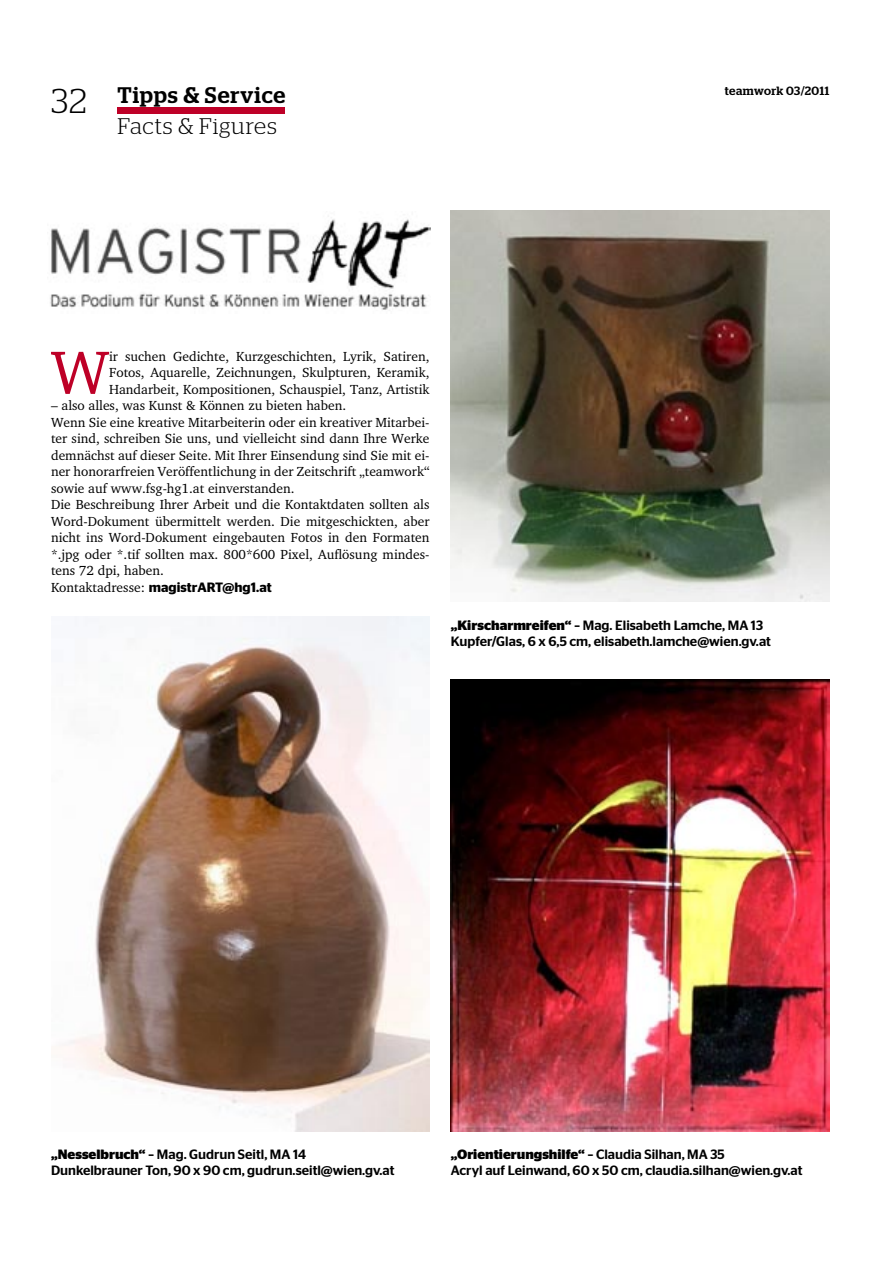
<style>
.page{position:relative;width:893px;height:1263px;background:#fff}
.page>*{position:absolute;margin:0;border:0;box-sizing:border-box;transform-origin:0 0}
.t1{font:62.7px "Charter Itc T";color:#be0027}
.t2{font:300 34.5px "Stag";color:#000}
.t3{font:500 22.5px "Stag";letter-spacing:.04em;color:#000}
.t4{font:300 22.5px "Stag";letter-spacing:.04em;color:#000}
.t5{font:13.5px/16.5px "Charter Itc T";color:#000;text-align:justify}
.t6{font:500 13.5px "Stag Sans";color:#000}
.t7{font:700 13.5px "Stag Sans";color:#000}
.t8{font:600 13.5px "Stag Sans";color:#000}
.t9{font:500 12px "Stag";letter-spacing:.035em;color:#000}
.s1{font-family:"Charter Itc T";font-weight:400}
.s2{font-weight:700}
.s3{font-weight:500}
</style>
<div class="page">
<div style="left:118px;top:107px;width:167px;height:7px;background:#be0027"></div>
<img style="left:50px;top:219px;width:380px;height:91px">
<img style="left:451px;top:210px;width:378px;height:391px">
<img style="left:64px;top:617px;width:365px;height:514px">
<img style="left:451px;top:679px;width:378px;height:452px">
<p class="t2" style="left:51px;top:81px;width:37px">32</p>
<p class="t3" style="left:118px;top:82px;width:169px">Tipps &amp; Service</p>
<p class="t4" style="left:118px;top:113px;width:161px">Facts &amp; Figures</p>
<p class="t9" style="left:725px;top:83px;width:106px">teamwork 03/2011</p>
<p class="t1" style="left:51px;top:333px;width:60px">W</p>
<p class="t5" style="left:109px;top:348px;width:322px">ir suchen Gedichte, Kurzgeschichten, Lyrik, Satiren, Fotos, Aquarelle, Zeichnungen, Skulpturen, Keramik, Handarbeit, Kompositionen, Schauspiel, Tanz, Artistik</p>
<p class="t5" style="left:51px;top:397px;width:297px">– also alles, was Kunst &amp; Können zu bieten haben.</p>
<p class="t5" style="left:51px;top:414px;width:380px">Wenn Sie eine kreative Mitarbeiterin oder ein kreativer Mitarbei&shy;ter sind, schreiben Sie uns, und vielleicht sind dann Ihre Werke demnächst auf dieser Seite. Mit Ihrer Einsendung sind Sie mit ei&shy;ner honorarfreien Veröffentlichung in der Zeitschrift „teamwork“ sowie auf www.fsg-hg1.at einverstanden.</p>
<p class="t5" style="left:51px;top:496px;width:380px">Die Beschreibung Ihrer Arbeit und die Kontaktdaten sollten als Word-Dokument übermittelt werden. Die mitgeschickten, aber nicht ins Word-Dokument eingebauten Fotos in den Formaten *.jpg oder *.tif sollten max. 800*600 Pixel, Auflösung mindes&shy;tens 72 dpi, haben.</p>
<p class="t8" style="left:51px;top:579px;width:222px"><span class="s1">Kontaktadresse:</span> magistrART@hg1.at</p>
<p class="t6" style="left:451px;top:617px;width:314px"><span class="s2">„Kirscharmreifen“</span> – Mag. Elisabeth Lamche, MA 13</p>
<p class="t6" style="left:451px;top:634px;width:322px">Kupfer/Glas, 6 x 6,5 cm, elisabeth.lamche@wien.gv.at</p>
<p class="t6" style="left:51px;top:1146px;width:257px"><span class="s2">„Nesselbruch“</span> – Mag. Gudrun Seitl, MA 14</p>
<p class="t6" style="left:51px;top:1163px;width:345px">Dunkelbrauner Ton, 90 x 90 cm, gudrun.seitl@wien.gv.at</p>
<p class="t7" style="left:451px;top:1146px;width:276px">„Orientierungshilfe“ <span class="s3">– Claudia Silhan, MA 35</span></p>
<p class="t6" style="left:451px;top:1163px;width:353px">Acryl auf Leinwand, 60 x 50 cm, claudia.silhan@wien.gv.at</p>
</div>
